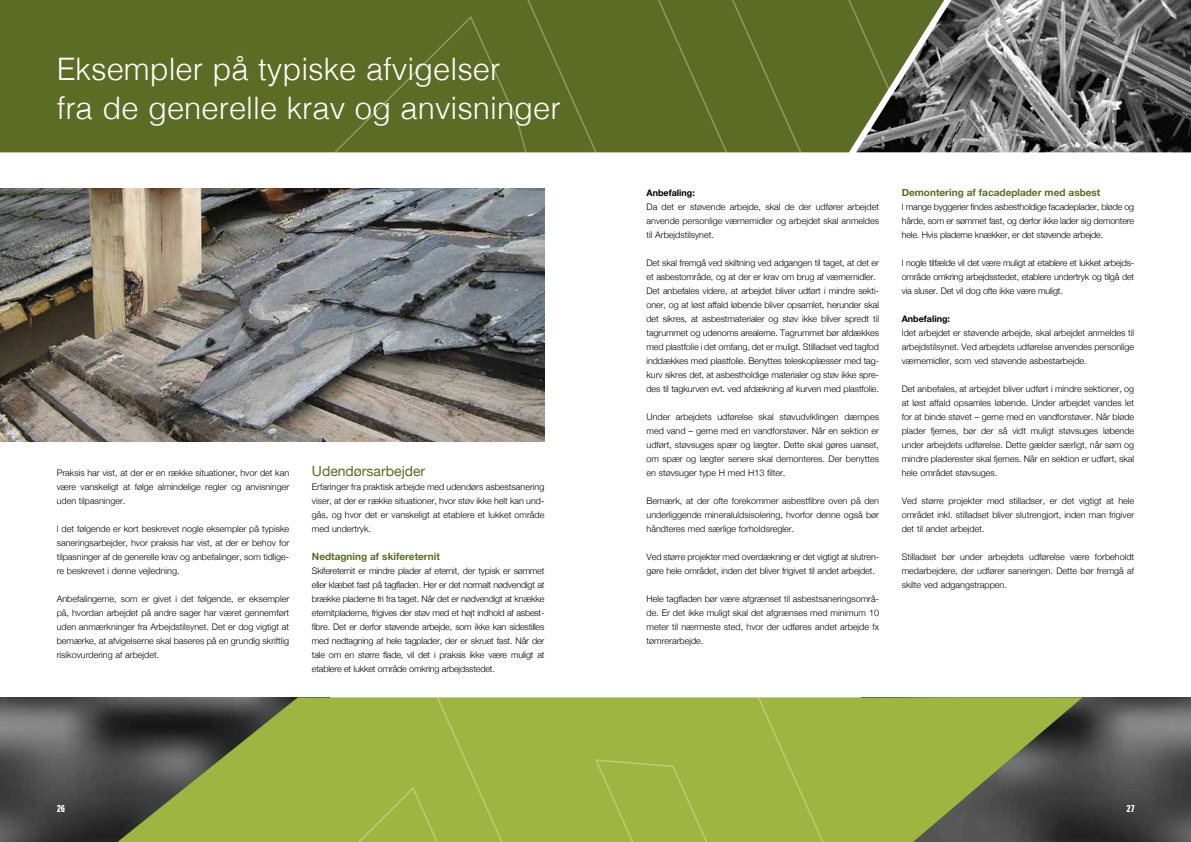
<style>
.page{position:relative;width:1191px;height:842px;background:#fff}
.page>*{position:absolute;margin:0;border:0;box-sizing:border-box;transform-origin:0 0}
.t1{font:300 31px/39px "Helvetica";color:#fff}
.t2{font:14px "Helvetica Neue";color:#5d6c24}
.t3{font:700 10px "Helvetica Neue";color:#5d6c24}
.t4{font:10px "Suzuki Headline";color:#fff}
.t5{font:300 9px/14px "Helvetica Neue";letter-spacing:-.01em;color:#000;text-align:justify}
.t6{font:700 9px "Helvetica Neue";color:#000}
</style>
<div class="page">
<img style="left:1082px;top:697px;width:109px;height:145px">
<img style="left:0;top:697px;width:117px;height:145px">
<svg style="left:117px;top:697px;width:965px;height:145px;fill:#9fb53f"></svg>
<div style="left:406px;top:697px;width:421px;height:145px;background:#9fb53f"></div>
<div style="left:187px;top:785px;width:331px;height:57px;background:#9fb53f"></div>
<div style="left:0;top:0;width:464px;height:152px;background:#5d6c24"></div>
<div style="left:464px;top:0;width:375px;height:153px;background:#5d6c24"></div>
<div style="left:244px;top:15px;width:332px;height:138px;background:#5d6c24"></div>
<img style="left:0;top:189px;width:544px;height:252px">
<svg style="left:839px;top:0;width:352px;height:153px"></svg>
<h1 class="t1" style="left:57px;top:48px;width:505px">Eksempler på typiske afvigelser<br>fra de generelle krav og anvisninger</h1>
<p class="t5" style="left:57px;top:465px;width:234px">Praksis har vist, at der er en række situationer, hvor det kan være vanskeligt at følge almindelige regler og anvisninger uden tilpasninger.</p>
<p class="t5" style="left:57px;top:521px;width:234px">I det følgende er kort beskrevet nogle eksempler på typiske saneringsarbejder, hvor praksis har vist, at der er behov for tilpasninger af de generelle krav og anbefalinger, som tidlige&shy;re beskrevet i denne vejledning.</p>
<p class="t5" style="left:57px;top:591px;width:234px">Anbefalingerne, som er givet i det følgende, er eksempler på, hvordan arbejdet på andre sager har været gennemført uden anmærkninger fra Arbejdstilsynet. Det er dog vigtigt at bemærke, at afvigelserne skal baseres på en grundig skriftlig risikovurdering af arbejdet.</p>
<h2 class="t2" style="left:312px;top:461px;width:115px">Udendørsarbejder</h2>
<p class="t5" style="left:312px;top:479px;width:234px">Erfaringer fra praktisk arbejde med udendørs asbestsanering viser, at der er række situationer, hvor støv ikke helt kan und&shy;gås, og hvor det er vanskeligt at etablere et lukket område med undertryk.</p>
<p class="t3" style="left:312px;top:549px;width:129px">Nedtagning af skifereternit</p>
<p class="t5" style="left:312px;top:563px;width:234px">Skifereternit er mindre plader af eternit, der typisk er sømmet eller klæbet fast på tagfladen. Her er det normalt nødvendigt at brække pladerne fri fra taget. Når det er nødvendigt at knække eternitpladerne, frigives der støv med et højt indhold af asbest&shy;fibre. Det er derfor støvende arbejde, som ikke kan sidestilles med nedtagning af hele tagplader, der er skruet fast. Når der tale om en større flade, vil det i praksis ikke være muligt at etablere et lukket område omkring arbejdsstedet.</p>
<p class="t4" style="left:57px;top:803px;width:10px">26</p>
<p class="t6" style="left:646px;top:186px;width:50px">Anbefaling:</p>
<p class="t5" style="left:646px;top:199px;width:234px">Da det er støvende arbejde, skal de der udfører arbejdet anvende personlige værnemidler og arbejdet skal anmeldes til Arbejdstilsynet.</p>
<p class="t5" style="left:646px;top:255px;width:234px;text-align:left">Det skal fremgå ved skiltning ved adgangen til taget, at det er et asbestområde, og at der er krav om brug af værnemidler.<br>Det anbefales videre, at arbejdet bliver udført i mindre sekti&shy;oner, og at løst affald løbende bliver opsamlet, herunder skal det sikres, at asbestmaterialer og støv ikke bliver spredt til tagrummet og udenoms arealerne. Tagrummet bør afdækkes med plastfolie i det omfang, det er muligt. Stilladset ved tagfod inddækkes med plastfolie. Benyttes teleskoplæsser med tag&shy;kurv sikres det, at asbestholdige materialer og støv ikke spre&shy;des til tagkurven evt. ved afdækning af kurven med plastfolie.</p>
<p class="t5" style="left:646px;top:409px;width:234px">Under arbejdets udførelse skal støvudviklingen dæmpes med vand – gerne med en vandforstøver. Når en sektion er udført, støvsuges spær og lægter. Dette skal gøres uanset, om spær og lægter senere skal demonteres. Der benyttes en støvsuger type H med H13 filter.</p>
<p class="t5" style="left:646px;top:493px;width:234px">Bemærk, at der ofte forekommer asbestfibre oven på den underliggende mineraluldsisolering, hvorfor denne også bør håndteres med særlige forholdsregler.</p>
<p class="t5" style="left:646px;top:549px;width:234px">Ved større projekter med overdækning er det vigtigt at slutren&shy;gøre hele området, inden det bliver frigivet til andet arbejdet.</p>
<p class="t5" style="left:646px;top:591px;width:234px">Hele tagfladen bør være afgrænset til asbestsaneringsområ&shy;de. Er det ikke muligt skal det afgrænses med minimum 10 meter til nærmeste sted, hvor der udføres andet arbejde fx tømrerarbejde.</p>
<p class="t3" style="left:901px;top:185px;width:200px">Demontering af facadeplader med asbest</p>
<p class="t5" style="left:901px;top:199px;width:234px">I mange byggerier findes asbestholdige facadeplader, bløde og hårde, som er sømmet fast, og derfor ikke lader sig demontere hele. Hvis pladerne knækker, er det støvende arbejde.</p>
<p class="t5" style="left:901px;top:255px;width:234px">I nogle tilfælde vil det være muligt at etablere et lukket arbejds&shy;område omkring arbejdsstedet, etablere undertryk og tilgå det via sluser. Det vil dog ofte ikke være muligt.</p>
<p class="t6" style="left:901px;top:312px;width:50px">Anbefaling:</p>
<p class="t5" style="left:901px;top:325px;width:234px">Idet arbejdet er støvende arbejde, skal arbejdet anmeldes til arbejdstilsynet. Ved arbejdets udførelse anvendes personlige værnemidler, som ved støvende asbestarbejde.</p>
<p class="t5" style="left:901px;top:381px;width:234px">Det anbefales, at arbejdet bliver udført i mindre sektioner, og at løst affald opsamles løbende. Under arbejdet vandes let for at binde støvet – gerne med en vandforstøver. Når bløde plader fjernes, bør der så vidt muligt støvsuges løbende under arbejdets udførelse. Dette gælder særligt, når søm og mindre pladerester skal fjernes. Når en sektion er udført, skal hele området støvsuges.</p>
<p class="t5" style="left:901px;top:493px;width:234px">Ved større projekter med stilladser, er det vigtigt at hele området inkl. stilladset bliver slutrengjort, inden man frigiver det til andet arbejdet.</p>
<p class="t5" style="left:901px;top:549px;width:234px">Stilladset bør under arbejdets udførelse være forbeholdt medarbejdere, der udfører saneringen. Dette bør fremgå af skilte ved adgangstrappen.</p>
<p class="t4" style="left:1126px;top:803px;width:10px">27</p>
</div>
